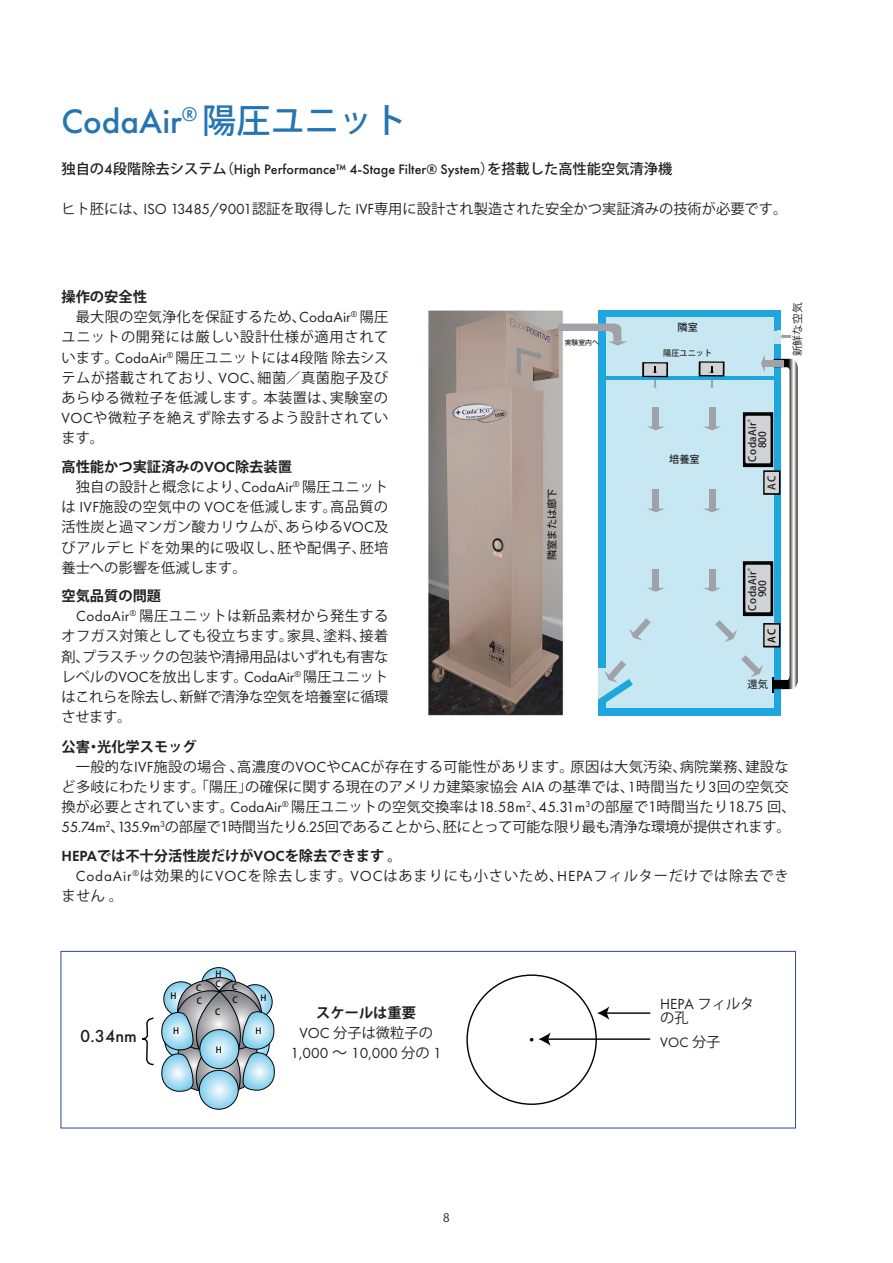
<style>
.page{position:relative;width:893px;height:1263px;background:#fff}
.page>*{position:absolute;margin:0;border:0;box-sizing:border-box;transform-origin:0 0}
.t1{font:500 35.25px "Futura PT";color:#2475b1}
.t2{font:500 18px "Futura PT";color:#231f20}
.t3{font:15.15px "Futura PT";color:#231f20}
.t4{font:14.25px/20.2px "Koz Go Pro";letter-spacing:.01em;color:#231f20}
.t5{font:14.25px/20.2px "Koz Go Pro";letter-spacing:.03em;color:#231f20}
.t6{font:14.25px "Koz Go Pro";letter-spacing:-.025em;color:#231f20}
.t7{font:500 14.25px "Futura PT";color:#231f20}
.t8{font:700 14.25px/20.2px "Koz Go Pro";color:#231f20;text-align:center}
.t9{font:14.25px "Koz Go Pro";letter-spacing:.055em;color:#231f20}
.t10{font:14.1px "Futura PT";color:#231f20}
.t11{font:11.7px "Koz Go Pro";color:#231f20}
.t12{font:10.8px "Koz Go Pro";color:#231f20}
.t13{font:500 10.2px/10.2px "Koz Go Pro";color:#231f20;text-align:center}
.t14{font:10.2px "Koz Go Pr 6 N";color:#030303}
.t15{font:500 10.2px "Koz Go Pro";color:#030303}
.t16{font:500 8.55px "Koz Go Pro";color:#030303}
.t17{font:500 8.1px "Koz Go Pro";letter-spacing:-.005em;color:#231f20}
.t18{font:500 6.75px "Koz Go Pro";color:#231f20}
.s1{font-family:"Koz Go Pro";font-size:34.2px}
.s2{font-family:"Koz Go Pro"}
.s3{font-size:15.15px}
.s4{font-family:"Futura PT";font-size:15.15px}
.s5{font-weight:700}
.s6{font-family:"Futura PT";font-weight:600;font-size:15.15px}
.s7{font-family:"Futura PT";font-size:15.3px}
.s8{font-family:"Koz Go Pro";font-size:14.25px}
.s9{font-family:"Futura PT";font-weight:400;font-size:15.15px}
.s10{font-weight:400}
</style>
<div class="page">
<img style="left:428px;top:310px;width:135px;height:406px">
<div style="left:61px;top:951px;width:735px;height:177px;border:1px solid #314a95"></div>
<svg style="left:202px;top:968px;width:34px;height:34px"></svg>
<div style="left:201px;top:967px;width:35px;height:35px;border:1px solid #030303;border-radius:50%"></div>
<svg style="left:141px;top:973px;width:137px;height:156px"></svg>
<hr style="left:547px;top:1038px;width:103px;height:2px;background:#030303">
<svg style="left:530px;top:1032px;width:21px;height:14px"></svg>
<hr style="left:606px;top:1012px;width:44px;height:2px;background:#030303">
<svg style="left:597px;top:1006px;width:12px;height:14px"></svg>
<div style="left:598px;top:310px;width:182px;height:405px;background:#1fa6dd"></div>
<div style="left:606px;top:317px;width:167px;height:391px;background:#c7e8f2"></div>
<div style="left:653px;top:407px;width:6px;height:22px;background:#9fa3a8"></div>
<svg style="left:647px;top:426px;width:18px;height:4px"></svg>
<div style="left:653px;top:489px;width:6px;height:22px;background:#9fa3a8"></div>
<svg style="left:647px;top:508px;width:18px;height:4px"></svg>
<div style="left:653px;top:569px;width:6px;height:21px;background:#9fa3a8"></div>
<svg style="left:648px;top:588px;width:16px;height:4px"></svg>
<hr style="left:598px;top:376px;width:179px;height:3px;background:#1fa6dd">
<svg style="left:598px;top:660px;width:35px;height:43px"></svg>
<svg style="left:642px;top:362px;width:26px;height:15px"></svg>
<div style="left:699px;top:361px;width:25px;height:15px;background:#030303"></div>
<svg style="left:644px;top:363px;width:22px;height:25px"></svg>
<svg style="left:629px;top:618px;width:22px;height:23px"></svg>
<svg style="left:700px;top:354px;width:98px;height:338px"></svg>
<svg style="left:558px;top:323px;width:69px;height:23px"></svg>
<svg style="left:773px;top:330px;width:17px;height:14px"></svg>
<h1 class="t1" style="left:61px;top:100px;width:347px">CodaAir<sup>®</sup> <span class="s1">陽圧ユニット</span></h1>
<p class="t7" style="left:61px;top:161px;width:612px"><span class="s2">独自の</span><span class="s3">4</span><span class="s2">段階除去システム（</span>High Performance™ 4-Stage Filter® System<span class="s2">）を搭載した高性能空気清浄機</span></p>
<p class="t4" style="left:61px;top:199px;width:727px">ヒト胚には、<span class="s4">ISO 13485/9001</span>認証を取得した <span class="s4">IVF</span>専用に設計され製造された安全かつ実証済みの技術が必要です。</p>
<p class="t5" style="left:61px;top:287px;width:328px"><span class="s5">操作の安全性<br></span>　最大限の空気浄化を保証するため、<span class="s4">CodaAir</span><sup>®</sup> 陽圧ユニットの開発には厳しい設計仕様が適用されています。<span class="s4">CodaAir</span><sup>®</sup> 陽圧ユニットには<span class="s4">4</span>段階除去システムが搭載されており、<span class="s4">VOC</span>、細菌／真菌胞子及びあらゆる微粒子を低減します。本装置は、実験室の<br><span class="s4">VOC</span>や微粒子を絶えず除去するよう設計されています。</p>
<p class="t4" style="left:61px;top:457px;width:328px"><span class="s5">高性能かつ実証済みの</span><span class="s6">VOC</span><span class="s5">除去装置<br></span>　独自の設計と概念により、<span class="s4">CodaAir</span><sup>®</sup> 陽圧ユニットは <span class="s4">IVF</span>施設の空気中の <span class="s4">VOC</span>を低減します。高品質の活性炭と過マンガン酸カリウムが、あらゆる<span class="s4">VOC</span>及びアルデヒドを効果的に吸収し、胚や配偶子、胚培養士への影響を低減します。</p>
<p class="t8" style="left:61px;top:586px;width:101px">空気品質の問題</p>
<p class="t5" style="left:76px;top:606px;width:314px"><span class="s4">CodaAir</span><sup>®</sup> 陽圧ユニットは新品素材から発生する</p>
<p class="t4" style="left:61px;top:626px;width:328px">オフガス対策としても役立ちます。家具、塗料、接着</p>
<p class="t6" style="left:61px;top:647px;width:329px">剤、プラスチックの包装や清掃用品はいずれも有害な</p>
<p class="t4" style="left:61px;top:667px;width:328px">レベルの<span class="s4">VOC</span>を放出します。<span class="s4">CodaAir</span><sup>®</sup> 陽圧ユニット</p>
<p class="t6" style="left:61px;top:687px;width:329px">はこれらを除去し、新鮮で清浄な空気を培養室に循環</p>
<p class="t4" style="left:61px;top:707px;width:71px">させます。</p>
<p class="t8" style="left:61px;top:737px;width:137px">公害・光化学スモッグ</p>
<p class="t4" style="left:76px;top:757px;width:714px">一般的な<span class="s4">IVF</span>施設の場合、高濃度の<span class="s4">VOC</span>や<span class="s4">CAC</span>が存在する可能性があります。原因は大気汚染、病院業務、建設な</p>
<p class="t4" style="left:61px;top:777px;width:729px">ど多岐にわたります。「陽圧」の確保に関する現在のアメリカ建築家協会 <span class="s4">AIA</span> の基準では、<span class="s4">1</span>時間当たり<span class="s4">3</span>回の空気交</p>
<p class="t4" style="left:61px;top:797px;width:736px">換が必要とされています。<span class="s4">CodaAir</span><sup>®</sup> 陽圧ユニットの空気交換率は<span class="s7">18.58m</span><sup>2</sup>、<span class="s7">45.31m</span><sup>3</sup>の部屋で1時間当たり18.75 回、</p>
<p class="t6" style="left:61px;top:818px;width:731px"><span class="s7">55.74m</span><sup>2</sup>、<span class="s7">135.9m</span><sup>3</sup>の部屋で1時間当たり<span class="s7">6.25</span>回であることから、胚にとって可能な限り最も清浄な環境が提供されます。</p>
<p class="t8" style="left:61px;top:846px;width:342px"><span class="s6">HEPA</span>では不十分活性炭だけが<span class="s6">VOC</span>を除去できます。</p>
<p class="t9" style="left:76px;top:866px;width:714px"><span class="s4">CodaAir</span><sup>®</sup>は効果的に<span class="s4">VOC</span>を除去します。<span class="s4">VOC</span>はあまりにも小さいため、<span class="s4">HEPA</span>フィルターだけでは除去でき</p>
<p class="t4" style="left:61px;top:886px;width:63px">ません。</p>
<p class="t12" style="left:791px;top:356px;width:55px;rotate:-90deg">新鮮な空気</p>
<p class="t13" style="left:677px;top:323px;width:22px">隣室</p>
<p class="t18" style="left:565px;top:338px;width:36px">実験室内へ</p>
<p class="t17" style="left:663px;top:348px;width:51px">陽圧ユニット</p>
<p class="t13" style="left:748px;top:462px;width:44px;rotate:-90deg">C o d Aa ir<sup>®<br></sup>008</p>
<p class="t13" style="left:669px;top:454px;width:32px">培養室</p>
<p class="t13" style="left:767px;top:490px;width:15px;rotate:-90deg">AC</p>
<p class="t13" style="left:548px;top:560px;width:73px;rotate:-90deg">隣室または廊下</p>
<p class="t13" style="left:748px;top:611px;width:44px;rotate:-90deg">C o d Aa ir<sup>®<br></sup>009</p>
<p class="t15" style="left:765px;top:642px;width:15px;rotate:-90deg">AC</p>
<p class="t14" style="left:747px;top:678px;width:22px">還気</p>
<p class="t16" style="left:216px;top:968px;width:7px">H</p>
<p class="t16" style="left:216px;top:978px;width:7px">C</p>
<p class="t16" style="left:232px;top:982px;width:7px">C</p>
<p class="t16" style="left:196px;top:983px;width:7px">C</p>
<p class="t16" style="left:170px;top:990px;width:7px">H</p>
<p class="t16" style="left:260px;top:992px;width:7px">H</p>
<p class="t16" style="left:232px;top:995px;width:7px">C</p>
<p class="t16" style="left:197px;top:995px;width:7px">C</p>
<p class="t3" style="left:660px;top:995px;width:96px">HEPA <span class="s8">フィルタ</span></p>
<p class="t4" style="left:660px;top:1008px;width:30px">の孔</p>
<p class="t8" style="left:299px;top:1003px;width:135px">スケールは重要<br><span class="s9">VOC</span> <span class="s10">分子は微粒子の</span></p>
<p class="t3" style="left:291px;top:1044px;width:153px">1,000 <span class="s2">～</span> 10,000 <span class="s8">分の</span> 1</p>
<p class="t16" style="left:215px;top:1006px;width:7px">C</p>
<p class="t16" style="left:173px;top:1025px;width:7px">H</p>
<p class="t16" style="left:255px;top:1026px;width:7px">H</p>
<p class="t2" style="left:80px;top:1025px;width:58px">0.34nm</p>
<p class="t10" style="left:660px;top:1034px;width:62px">VOC <span class="s8">分子</span></p>
<p class="t16" style="left:216px;top:1045px;width:7px">H</p>
<p class="t11" style="left:443px;top:1210px;width:8px">8</p>
</div>
